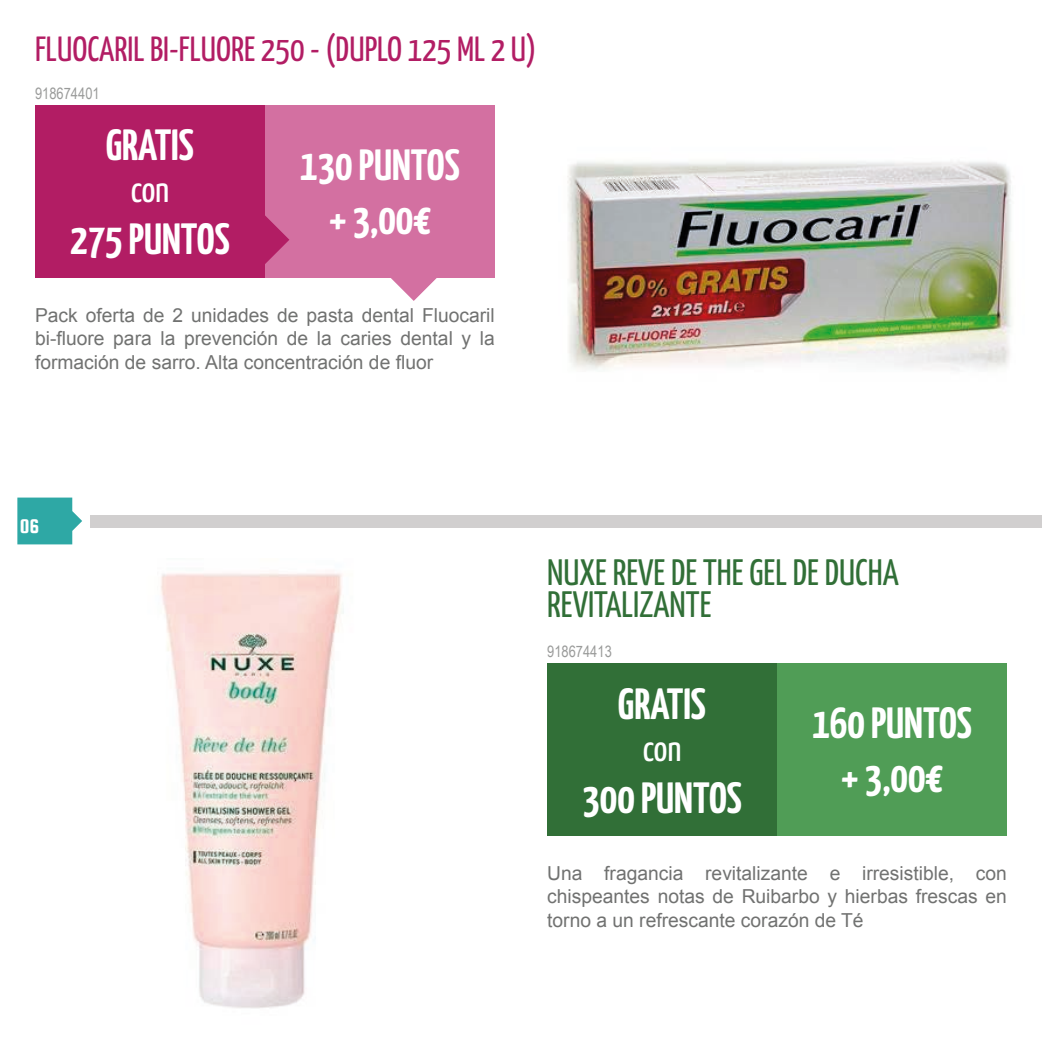
<style>
.page{position:relative;width:1042px;height:1042px;background:#fff}
.page>*{position:absolute;margin:0;border:0;box-sizing:border-box;transform-origin:0 0}
.t1{font:700 43.75px/54.2px "Yanone Kaffeesatz";color:#fff;text-align:center}
.t2{font:36.75px/31.5px "Yanone Kaffeesatz";color:#316f37}
.t3{font:36.75px "Yanone Kaffeesatz";letter-spacing:-.005em;color:#fff}
.t4{font:35px "Yanone Kaffeesatz";color:#b21d64}
.t5{font:21px "Squada One";color:#fff}
.t6{font:19.25px/23.1px "Arial";color:#717271;text-align:justify}
.t7{font:15.75px "Arial Narrow";color:#9a9b9a}
</style>
<div class="page">
<svg style="left:17px;top:497px;width:65px;height:47px"></svg>
<div style="left:91px;top:515px;width:951px;height:12px;background:#d1cfcf"></div>
<div style="left:265px;top:105px;width:230px;height:173px;background:#d370a1"></div>
<div style="left:35px;top:105px;width:230px;height:173px;background:#b21d64"></div>
<svg style="left:391px;top:278px;width:46px;height:23px"></svg>
<svg style="left:265px;top:215px;width:24px;height:49px"></svg>
<div style="left:777px;top:663px;width:230px;height:173px;background:#509d56"></div>
<div style="left:547px;top:663px;width:230px;height:173px;background:#316f37"></div>
<img style="left:567px;top:161px;width:445px;height:209px">
<img style="left:160px;top:573px;width:184px;height:435px">
<h3 class="t4" style="left:35px;top:27px;width:503px">FLUOCARIL BI-FLUORE 250 - (DUPLO 125 ML 2 U)</h3>
<p class="t7" style="left:35px;top:82px;width:66px">918674401</p>
<h1 class="t1" style="left:106px;top:116px;width:89px">GRATIS</h1>
<h2 class="t3" style="left:131px;top:166px;width:40px">con</h2>
<h1 class="t1" style="left:70px;top:211px;width:161px">275 PUNTOS</h1>
<h1 class="t1" style="left:300px;top:136px;width:161px">130 PUNTOS + 3,00€</h1>
<p class="t6" style="left:35px;top:304px;width:461px">Pack oferta de 2 unidades de pasta dental Fluocaril bi-fluore para la prevención de la caries dental y la formación de sarro. Alta concentración de fluor</p>
<p class="t5" style="left:20px;top:515px;width:21px">06</p>
<h2 class="t2" style="left:547px;top:555px;width:353px">NUXE REVE DE THE GEL DE DUCHA<br>REVITALIZANTE</h2>
<p class="t7" style="left:547px;top:640px;width:66px">918674413</p>
<h1 class="t1" style="left:618px;top:675px;width:89px">GRATIS</h1>
<h2 class="t3" style="left:643px;top:725px;width:40px">con</h2>
<h1 class="t1" style="left:582px;top:770px;width:161px">300 PUNTOS</h1>
<h1 class="t1" style="left:812px;top:695px;width:161px">160 PUNTOS + 3,00€</h1>
<p class="t6" style="left:547px;top:862px;width:461px">Una fragancia revitalizante e irresistible, con chispeantes notas de Ruibarbo y hierbas frescas en torno a un refrescante corazón de Té</p>
</div>
